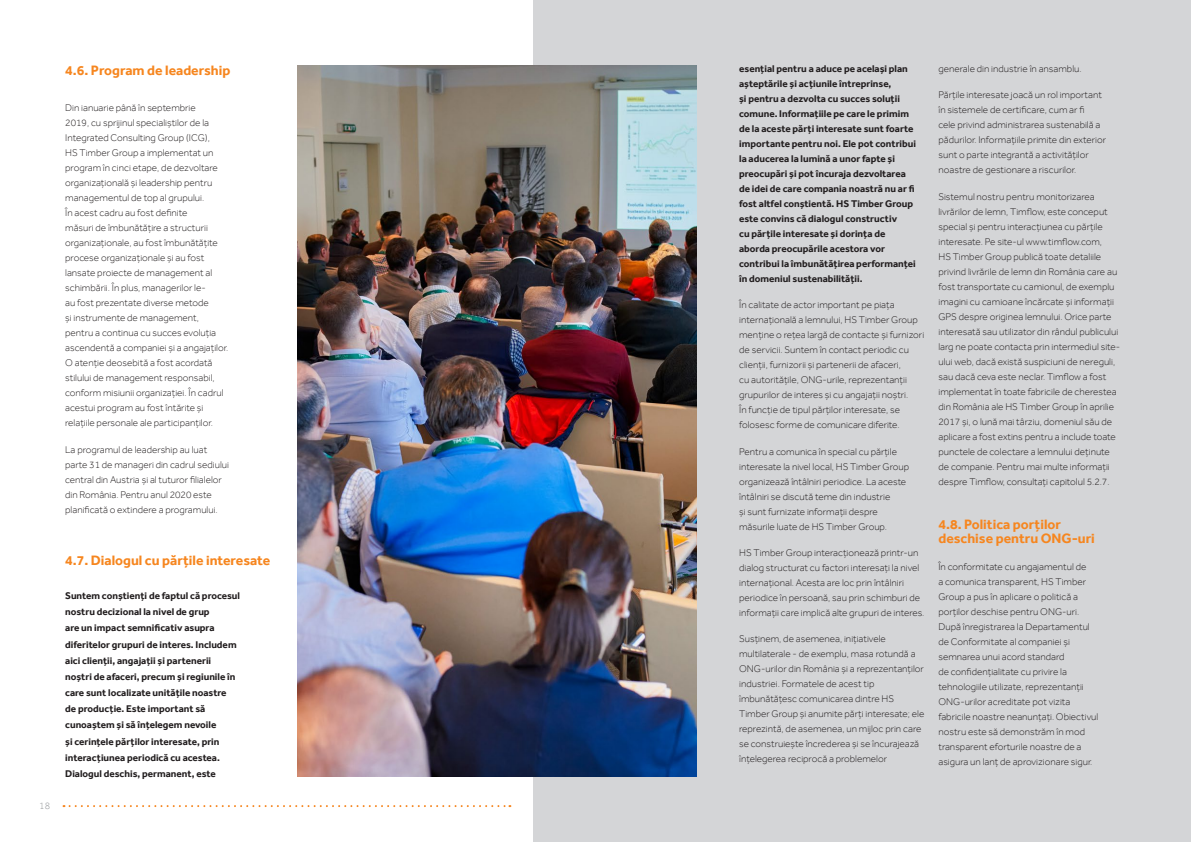
<style>
.page{position:relative;width:1191px;height:842px;background:#fff}
.page>*{position:absolute;margin:0;border:0;box-sizing:border-box;transform-origin:0 0}
.Subtitlu{font:700 14px/14px "Effra";color:#f6861f}
.t1{font:300 10px/15px "Effra";color:#231f20}
.t2{font:700 10px/15px "Effra";color:#231f20}
.t3{font:300 10px "Effra";color:#97999c}
</style>
<div class="page">
<div style="left:533px;top:0;width:658px;height:842px;background:#d4d5d7"></div>
<svg style="left:70px;top:805px;width:440px;height:2px"></svg>
<img style="left:298px;top:65px;width:398px;height:712px">
<p class="Subtitlu" style="left:65px;top:63px;width:167px">4.6. Program de leadership</p>
<p class="t1" style="left:65px;top:100px;width:164px">Din ianuarie până în septembrie<br>2019, cu sprijinul specialiștilor de la Integrated Consulting Group (ICG),<br>HS Timber Group a implementat un program în cinci etape, de dezvoltare organizațională și leadership pentru managementul de top al grupului.<br>În acest cadru au fost definite<br>măsuri de îmbunătățire a structurii organizaționale, au fost îmbunătățite procese organizaționale și au fost lansate proiecte de management al schimbării. În plus, managerilor le-<br>au fost prezentate diverse metode<br>și instrumente de management, pentru a continua cu succes evoluția ascendentă a companiei și a angajaților.<br>O atenție deosebită a fost acordată stilului de management responsabil, conform misiunii organizației. În cadrul acestui program au fost întărite și relațiile personale ale participanților.</p>
<p class="t1" style="left:65px;top:442px;width:165px">La programul de leadership au luat parte 31 de manageri din cadrul sediului central din Austria și al tuturor filialelor din România. Pentru anul 2020 este planificată o extindere a programului.</p>
<p class="t3" style="left:39px;top:800px;width:12px">18</p>
<p class="Subtitlu" style="left:65px;top:553px;width:207px">4.7. Dialogul cu părțile interesate</p>
<p class="t2" style="left:65px;top:588px;width:176px;line-height:16.1px">Suntem conștienți de faptul că procesul nostru decizional la nivel de grup<br>are un impact semnificativ asupra diferitelor grupuri de interes. Includem aici clienții, angajații și partenerii noștri de afaceri, precum și regiunile în care sunt localizate unitățile noastre de producție. Este important să cunoaștem și să înțelegem nevoile<br>și cerințele părților interesate, prin interacțiunea periodică cu acestea.<br>Dialogul deschis, permanent, este</p>
<p class="t2" style="left:739px;top:61px;width:178px">esențial pentru a aduce pe același plan așteptările și acțiunile întreprinse,<br>și pentru a dezvolta cu succes soluții comune. Informațiile pe care le primim de la aceste părți interesate sunt foarte importante pentru noi. Ele pot contribui la aducerea la lumină a unor fapte și preocupări și pot încuraja dezvoltarea de idei de care compania noastră nu ar fi fost altfel conștientă. HS Timber Group este convins că dialogul constructiv<br>cu părțile interesate și dorința de aborda preocupările acestora vor contribui la îmbunătățirea performanței în domeniul sustenabilității.</p>
<p class="t1" style="left:739px;top:297px;width:186px">În calitate de actor important pe piața internațională a lemnului, HS Timber Group menține o rețea largă de contacte și furnizori de servicii. Suntem în contact periodic cu clienții, furnizorii și partenerii de afaceri,<br>cu autoritățile, ONG-urile, reprezentanții grupurilor de interes și cu angajații noștri.<br>În funcție de tipul părților interesate, se folosesc forme de comunicare diferite.</p>
<p class="t1" style="left:739px;top:444px;width:171px">Pentru a comunica în special cu părțile interesate la nivel local, HS Timber Group organizează întâlniri periodice. La aceste întâlniri se discută teme din industrie<br>și sunt furnizate informații despre măsurile luate de HS Timber Group.</p>
<p class="t1" style="left:739px;top:545px;width:187px">HS Timber Group interacționează printr-un dialog structurat cu factori interesați la nivel internațional. Acesta are loc prin întâlniri periodice în persoană, sau prin schimburi de informații care implică alte grupuri de interes.</p>
<p class="t1" style="left:739px;top:631px;width:187px">Susținem, de asemenea, inițiativele multilaterale - de exemplu, masa rotundă a ONG-urilor din România și a reprezentanților industriei. Formatele de acest tip îmbunătățesc comunicarea dintre HS Timber Group și anumite părți interesate; ele reprezintă, de asemenea, un mijloc prin care se construiește încrederea și se încurajează înțelegerea reciprocă a problemelor</p>
<p class="t1" style="left:938px;top:61px;width:145px">generale din industrie în ansamblu.</p>
<p class="t1" style="left:938px;top:87px;width:169px">Părțile interesate joacă un rol important în sistemele de certificare, cum ar fi<br>cele privind administrarea sustenabilă a pădurilor. Informațiile primite din exterior sunt o parte integrantă a activităților noastre de gestionare a riscurilor.</p>
<p class="t1" style="left:938px;top:189px;width:183px">Sistemul nostru pentru monitorizarea livrărilor de lemn, Timflow, este conceput special și pentru interacțiunea cu părțile interesate. Pe site-ul www.timflow.com,<br>HS Timber Group publică toate detaliile privind livrările de lemn din România care au fost transportate cu camionul, de exemplu imagini cu camioane încărcate și informații GPS despre originea lemnului. Orice parte interesată sau utilizator din rândul publicului larg ne poate contacta prin intermediul site&shy;ului web, dacă există suspiciuni de nereguli, sau dacă ceva este neclar. Timflow a fost implementat în toate fabricile de cherestea din România ale HS Timber Group în aprilie 2017 și, o lună mai târziu, domeniul său de aplicare a fost extins pentru a include toate punctele de colectare a lemnului deținute de companie. Pentru mai multe informații despre Timflow, consultați capitolul 5.2.7.</p>
<p class="Subtitlu" style="left:938px;top:517px;width:158px">4.8. Politica porților deschise pentru ONG-uri</p>
<p class="t1" style="left:938px;top:559px;width:161px">În conformitate cu angajamentul de<br>a comunica transparent, HS Timber Group a pus în aplicare o politică a porților deschise pentru ONG-uri.<br>După înregistrarea la Departamentul de Conformitate al companiei și semnarea unui acord standard<br>de confidențialitate cu privire la tehnologiile utilizate, reprezentanții ONG-urilor acreditate pot vizita fabricile noastre neanunțați. Obiectivul nostru este să demonstrăm în mod transparent eforturile noastre de a asigura un lanț de aprovizionare sigur.</p>
</div>
